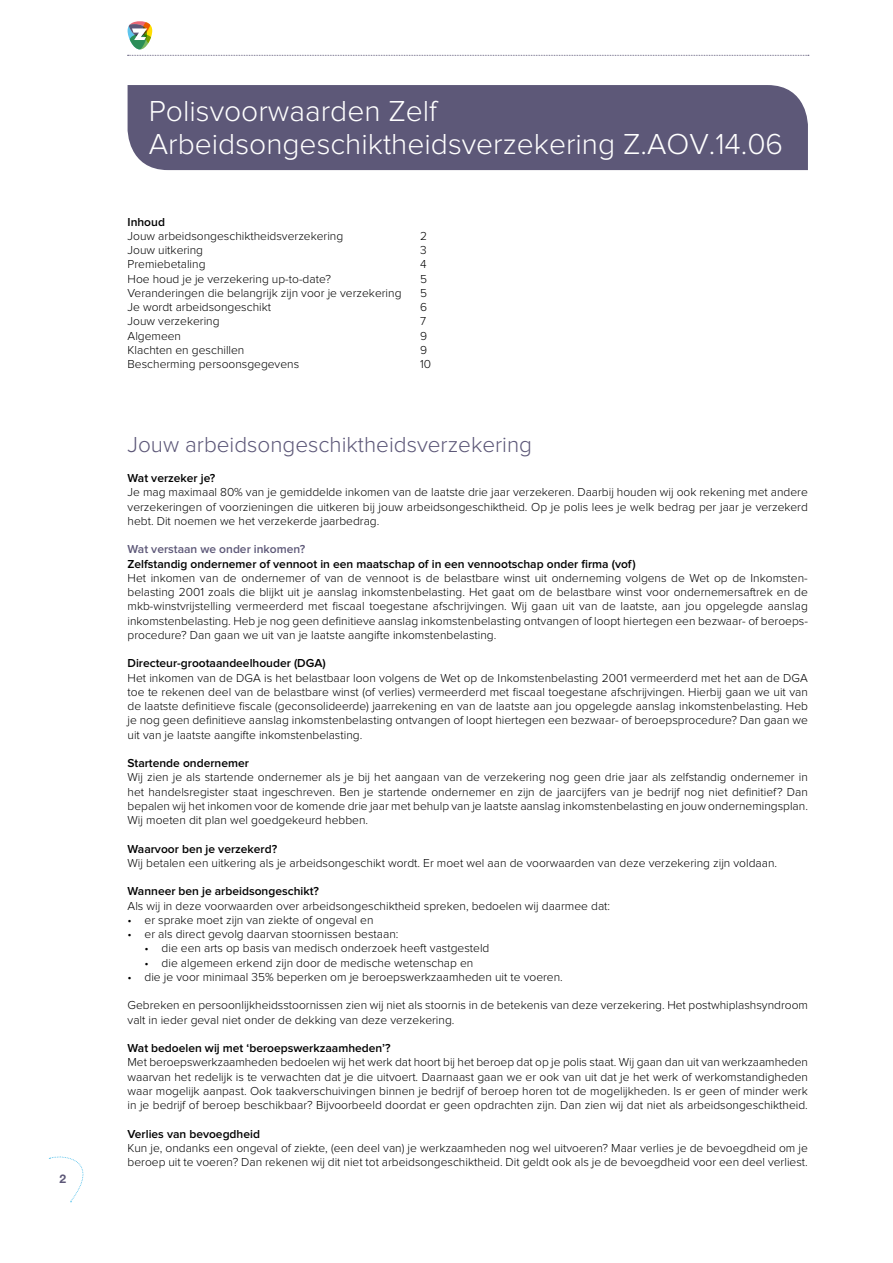
<style>
.page{position:relative;width:893px;height:1263px;background:#fff}
.page>*{position:absolute;margin:0;border:0;box-sizing:border-box;transform-origin:0 0}
.t1{font:300 30px/33px "Proxima Nova";color:#fff}
.t2{font:300 22.5px "Proxima Nova";color:#5d5878}
.t3{font:300 12px/14.2px "Proxima Nova";color:#000;text-align:justify}
.t4{font:600 12px "Proxima Nova";color:#000}
.t5{font:600 12px "Proxima Nova";color:#5d5878}
.t6{font:700 12px "Helvetica Neue";color:#5d5878}
</style>
<div class="page">
<svg style="left:128px;top:21px;width:681px;height:35px"></svg>
<svg style="left:49px;top:1156px;width:35px;height:46px"></svg>
<div style="left:128px;top:85px;width:680px;height:85px;background:#5d5878"></div>
<p class="t6" style="left:59px;top:1171px;width:8px">2</p>
<h1 class="t1" style="left:149px;top:96px;width:636px">Polisvoorwaarden Zelf<br>Arbeidsongeschiktheidsverzekering Z.AOV.14.06</h1>
<p class="t4" style="left:128px;top:216px;width:39px">Inhoud</p>
<p class="t3" style="left:128px;top:229px;width:217px">Jouw arbeidsongeschiktheidsverzekering</p>
<p class="t3" style="left:420px;top:229px;width:8px">2</p>
<p class="t3" style="left:128px;top:244px;width:77px">Jouw uitkering</p>
<p class="t3" style="left:420px;top:244px;width:8px">3</p>
<p class="t3" style="left:128px;top:258px;width:79px">Premiebetaling</p>
<p class="t3" style="left:420px;top:258px;width:8px">4</p>
<p class="t3" style="left:128px;top:272px;width:205px">Hoe houd je je verzekering up-to-date?</p>
<p class="t3" style="left:420px;top:272px;width:8px">5</p>
<p class="t3" style="left:128px;top:286px;width:275px">Veranderingen die belangrijk zijn voor je verzekering</p>
<p class="t3" style="left:420px;top:286px;width:8px">5</p>
<p class="t3" style="left:128px;top:301px;width:145px">Je wordt arbeidsongeschikt</p>
<p class="t3" style="left:420px;top:301px;width:9px">6</p>
<p class="t3" style="left:128px;top:315px;width:94px">Jouw verzekering</p>
<p class="t3" style="left:420px;top:315px;width:8px">7</p>
<p class="t3" style="left:128px;top:329px;width:55px">Algemeen</p>
<p class="t3" style="left:420px;top:329px;width:9px">9</p>
<p class="t3" style="left:128px;top:343px;width:118px">Klachten en geschillen</p>
<p class="t3" style="left:420px;top:343px;width:9px">9</p>
<p class="t3" style="left:128px;top:357px;width:173px">Bescherming persoonsgegevens</p>
<p class="t3" style="left:420px;top:357px;width:12px">10</p>
<h2 class="t2" style="left:128px;top:434px;width:406px">Jouw arbeidsongeschiktheidsverzekering</h2>
<p class="t4" style="left:128px;top:473px;width:89px">Wat verzeker je?</p>
<p class="t3" style="left:128px;top:486px;width:682px">Je mag maximaal 80% van je gemiddelde inkomen van de laatste drie jaar verzekeren. Daarbij houden wij ook rekening met andere verzekeringen of voorzieningen die uitkeren bij jouw arbeidsongeschiktheid. Op je polis lees je welk bedrag per jaar je verzekerd hebt. Dit noemen we het verzekerde jaarbedrag.</p>
<p class="t5" style="left:128px;top:544px;width:179px">Wat verstaan we onder inkomen?</p>
<p class="t4" style="left:128px;top:558px;width:510px">Zelfstandig ondernemer of vennoot in een maatschap of in een vennootschap onder firma (vof)</p>
<p class="t3" style="left:128px;top:571px;width:682px">Het inkomen van de ondernemer of van de vennoot is de belastbare winst uit onderneming volgens de Wet op de Inkomsten&shy;belasting 2001 zoals die blijkt uit je aanslag inkomstenbelasting. Het gaat om de belastbare winst voor ondernemersaftrek en de mkb-winstvrijstelling vermeerderd met fiscaal toegestane afschrijvingen. Wij gaan uit van de laatste, aan jou opgelegde aanslag inkomstenbelasting. Heb je nog geen definitieve aanslag inkomstenbelasting ontvangen of loopt hiertegen een bezwaar- of beroeps&shy;procedure? Dan gaan we uit van je laatste aangifte inkomstenbelasting.</p>
<p class="t4" style="left:128px;top:658px;width:200px">Directeur-grootaandeelhouder (DGA)</p>
<p class="t3" style="left:128px;top:671px;width:682px">Het inkomen van de DGA is het belastbaar loon volgens de Wet op de Inkomstenbelasting 2001 vermeerderd met het aan de DGA toe te rekenen deel van de belastbare winst (of verlies) vermeerderd met fiscaal toegestane afschrijvingen. Hierbij gaan we uit van de laatste definitieve fiscale (geconsolideerde) jaarrekening en van de laatste aan jou opgelegde aanslag inkomstenbelasting. Heb je nog geen definitieve aanslag inkomstenbelasting ontvangen of loopt hiertegen een bezwaar- of beroepsprocedure? Dan gaan we uit van je laatste aangifte inkomstenbelasting.</p>
<p class="t4" style="left:128px;top:758px;width:123px">Startende ondernemer</p>
<p class="t3" style="left:128px;top:771px;width:682px">Wij zien je als startende ondernemer als je bij het aangaan van de verzekering nog geen drie jaar als zelfstandig ondernemer in het handelsregister staat ingeschreven. Ben je startende ondernemer en zijn de jaarcijfers van je bedrijf nog niet definitief? Dan bepalen wij het inkomen voor de komende drie jaar met behulp van je laatste aanslag inkomstenbelasting en jouw ondernemingsplan.<br>Wij moeten dit plan wel goedgekeurd hebben.</p>
<p class="t4" style="left:128px;top:843px;width:151px">Waarvoor ben je verzekerd?</p>
<p class="t3" style="left:128px;top:856px;width:651px">Wij betalen een uitkering als je arbeidsongeschikt wordt. Er moet wel aan de voorwaarden van deze verzekering zijn voldaan.</p>
<p class="t4" style="left:128px;top:886px;width:193px">Wanneer ben je arbeidsongeschikt?</p>
<p class="t3" style="left:128px;top:899px;width:484px">Als wij in deze voorwaarden over arbeidsongeschiktheid spreken, bedoelen wij daarmee dat:</p>
<p class="t3" style="left:128px;top:913px;width:247px">• er sprake moet zijn van ziekte of ongeval en</p>
<p class="t3" style="left:128px;top:927px;width:272px">• er als direct gevolg daarvan stoornissen bestaan:</p>
<p class="t3" style="left:145px;top:942px;width:346px">• die een arts op basis van medisch onderzoek heeft vastgesteld</p>
<p class="t3" style="left:145px;top:956px;width:330px">• die algemeen erkend zijn door de medische wetenschap en</p>
<p class="t3" style="left:128px;top:970px;width:437px">• die je voor minimaal 35% beperken om je beroepswerkzaamheden uit te voeren.</p>
<p class="t3" style="left:128px;top:999px;width:682px">Gebreken en persoonlijkheidsstoornissen zien wij niet als stoornis in de betekenis van deze verzekering. Het postwhiplashsyndroom valt in ieder geval niet onder de dekking van deze verzekering.</p>
<p class="t4" style="left:128px;top:1043px;width:265px">Wat bedoelen wij met ‘beroepswerkzaamheden’?</p>
<p class="t3" style="left:128px;top:1056px;width:682px">Met beroepswerkzaamheden bedoelen wij het werk dat hoort bij het beroep dat op je polis staat. Wij gaan dan uit van werkzaamheden waarvan het redelijk is te verwachten dat je die uitvoert. Daarnaast gaan we er ook van uit dat je het werk of werkomstandigheden waar mogelijk aanpast. Ook taakverschuivingen binnen je bedrijf of beroep horen tot de mogelijkheden. Is er geen of minder werk in je bedrijf of beroep beschikbaar? Bijvoorbeeld doordat er geen opdrachten zijn. Dan zien wij dat niet als arbeidsongeschiktheid.</p>
<p class="t4" style="left:128px;top:1128px;width:134px">Verlies van bevoegdheid</p>
<p class="t3" style="left:128px;top:1141px;width:682px">Kun je, ondanks een ongeval of ziekte, (een deel van) je werkzaamheden nog wel uitvoeren? Maar verlies je de bevoegdheid om je beroep uit te voeren? Dan rekenen wij dit niet tot arbeidsongeschiktheid. Dit geldt ook als je de bevoegdheid voor een deel verliest.</p>
</div>
